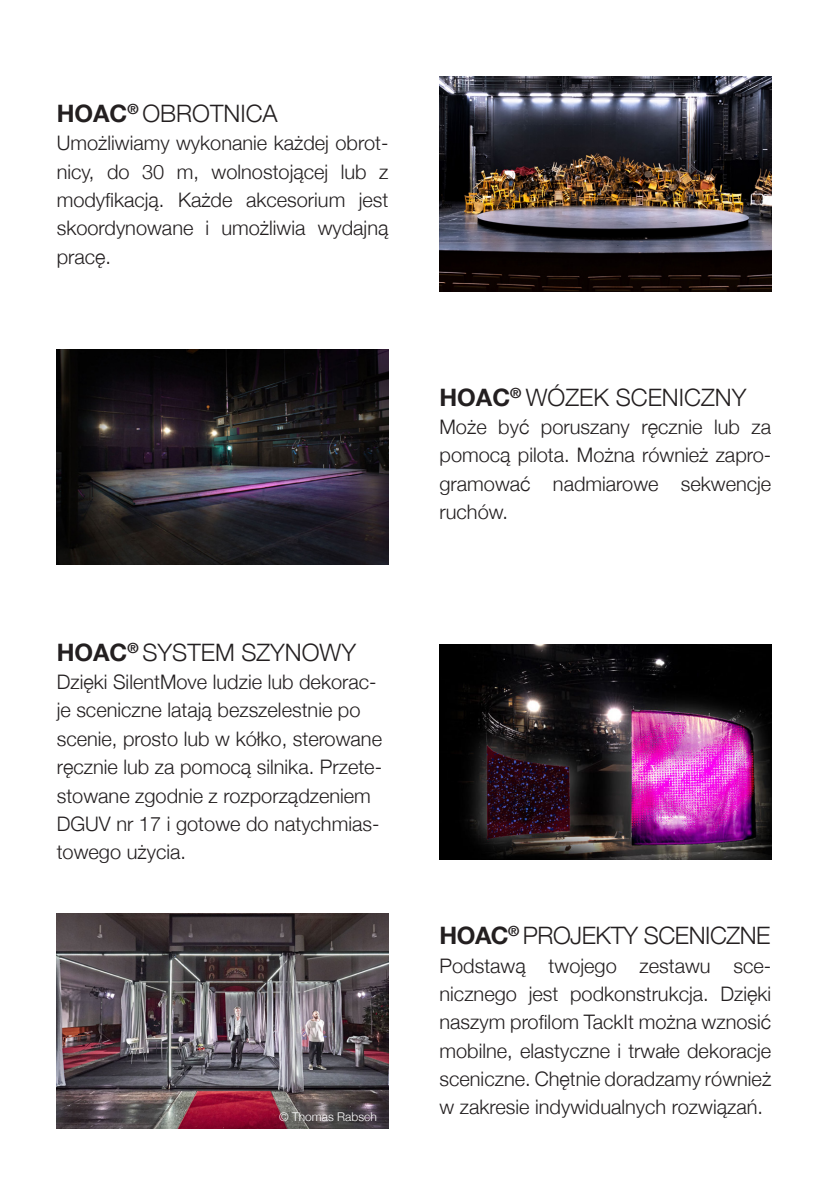
<style>
.page{position:relative;width:828px;height:1191px;background:#fff}
.page>*{position:absolute;margin:0;border:0;box-sizing:border-box;transform-origin:0 0}
.t1{font:300 24px "Helvetica Neue";color:#231f20}
.t2{font:300 24px "Helvetica Neue";letter-spacing:-.02em;color:#231f20}
.t3{font:300 20px/28.4px "Helvetica Neue";color:#231f20;text-align:justify}
.t4{font:300 12px "Helvetica Neue";color:#fff}
.s1{font-weight:700}
</style>
<div class="page">
<img style="left:439px;top:76px;width:332px;height:216px">
<img style="left:439px;top:644px;width:332px;height:216px">
<img style="left:57px;top:913px;width:331px;height:215px">
<img style="left:57px;top:349px;width:331px;height:215px">
<p class="t1" style="left:57px;top:100px;width:222px"><span class="s1">HOAC</span><sup>®</sup> OBROTNICA</p>
<p class="t3" style="left:57px;top:127px;width:333px">Umożliwiamy wykonanie każdej obrot&shy;nicy, do 30 m, wolnostojącej lub z modyfikacją. Każde akcesorium jest skoordynowane i umożliwia wydajną pracę.</p>
<p class="t1" style="left:57px;top:639px;width:301px"><span class="s1">HOAC</span><sup>®</sup> SYSTEM SZYNOWY</p>
<p class="t3" style="left:57px;top:666px;width:327px;text-align:left">Dzięki SilentMove ludzie lub dekorac&shy;je sceniczne latają bezszelestnie po scenie, prosto lub w kółko, sterowane ręcznie lub za pomocą silnika. Przete&shy;stowane zgodnie z rozporządzeniem DGUV nr 17 i gotowe do natychmias&shy;towego użycia.</p>
<p class="t4" style="left:279px;top:1106px;width:99px">© Thomas Rabsch</p>
<p class="t1" style="left:439px;top:383px;width:308px"><span class="s1">HOAC</span><sup>®</sup> WÓZEK SCENICZNY</p>
<p class="t3" style="left:439px;top:411px;width:333px">Może być poruszany ręcznie lub za pomocą pilota. Można również zapro&shy;gramować nadmiarowe sekwencje ruchów.</p>
<p class="t2" style="left:439px;top:922px;width:332px"><span class="s1">HOAC</span><sup>®</sup> PROJEKTY SCENICZNE</p>
<p class="t3" style="left:439px;top:950px;width:333px">Podstawą twojego zestawu sce&shy;nicznego jest podkonstrukcja. Dzięki naszym profilom TackIt można wznosić mobilne, elastyczne i trwałe dekoracje sceniczne. Chętnie doradzamy również w zakresie indywidualnych rozwiązań.</p>
</div>
